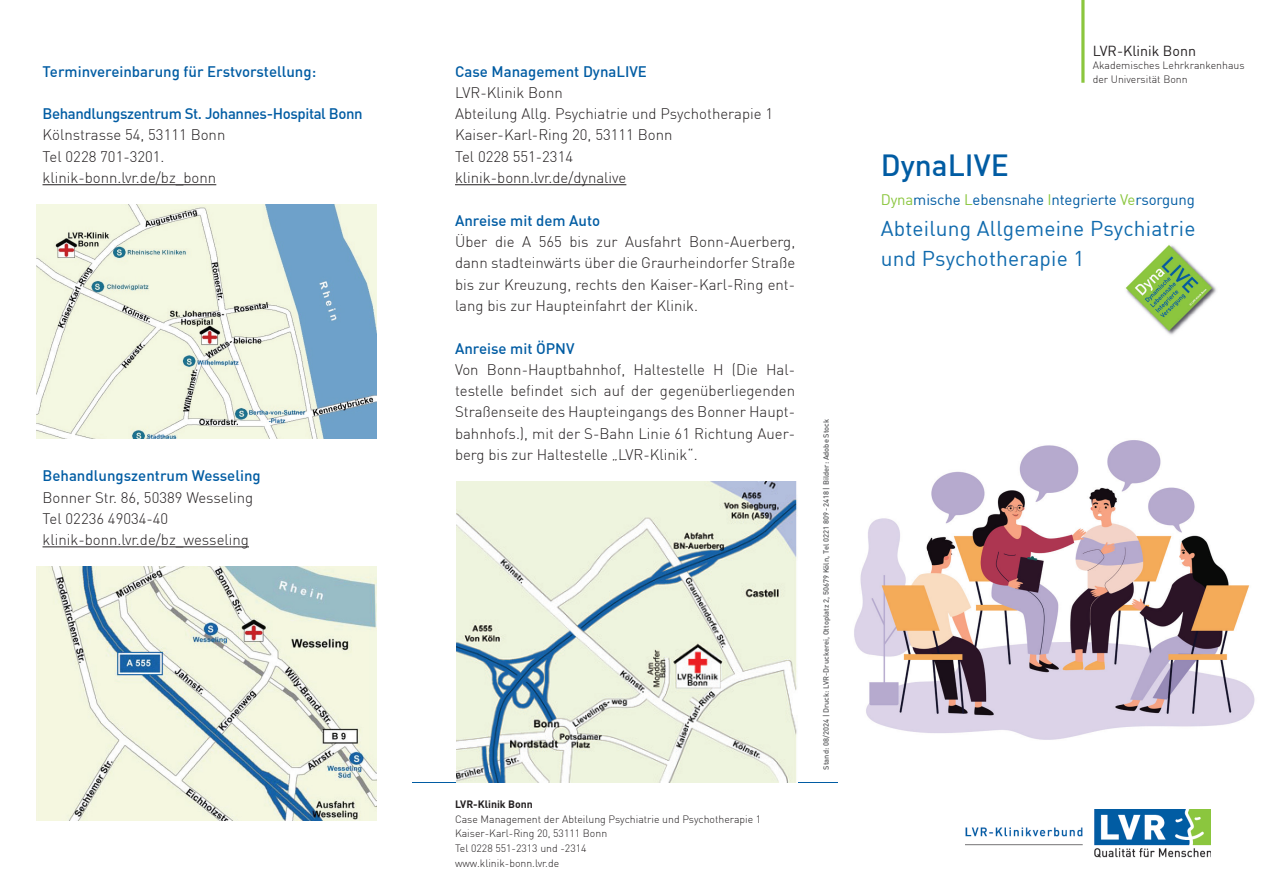
<style>
.page{position:relative;width:1263px;height:893px;background:#fff}
.page>*{position:absolute;margin:0;border:0;box-sizing:border-box;transform-origin:0 0}
.t1{font:500 30px "DIN";color:#015ca3}
.t2{font:21px/30px "DIN";letter-spacing:.01em;color:#0f6aad}
.t3{font:300 15px/21.3px "DIN";color:#231f20}
.t4{font:500 15px "DIN";color:#015ca3}
.t5{font:500 15px "DIN";letter-spacing:-.025em;color:#015ca3}
.t6{font:15px "DIN";letter-spacing:-.01em;color:#015ca3}
.t7{font:14.25px "DIN";color:#231f20}
.t8{font:300 10.5px/14.9px "DIN";color:#231f20}
.t9{font:700 10.5px "DIN";color:#231f20}
.t10{font:500 7.5px "DIN";color:#57585a}
.s1{color:#8bc63e}
</style>
<div class="page">
<hr style="left:412px;top:782px;width:426px;height:1px;background:#015ca3">
<hr style="left:1081px;top:0;width:3px;height:83px;background:#8bc63e">
<img style="left:966px;top:810px;width:245px;height:47px">
<hr style="left:43px;top:184px;width:173px;height:1px;background:#231f20">
<hr style="left:43px;top:546px;width:206px;height:1px;background:#231f20">
<hr style="left:455px;top:184px;width:171px;height:1px;background:#231f20">
<img style="left:854px;top:440px;width:401px;height:300px">
<img style="left:456px;top:481px;width:342px;height:301px">
<img style="left:36px;top:204px;width:340px;height:234px">
<img style="left:36px;top:567px;width:340px;height:254px">
<img style="left:1125px;top:245px;width:92px;height:90px">
<p class="t4" style="left:43px;top:62px;width:275px">Terminvereinbarung für Erstvorstellung:</p>
<p class="t5" style="left:43px;top:104px;width:322px">Behandlungszentrum St. Johannes-Hospital Bonn</p>
<p class="t3" style="left:43px;top:124px;width:184px">Kölnstrasse 54, 53111 Bonn<br>Tel 0228 701-3201. klinik-bonn.lvr.de/bz_bonn</p>
<p class="t4" style="left:43px;top:466px;width:220px">Behandlungszentrum Wesseling</p>
<p class="t3" style="left:43px;top:486px;width:212px">Bonner Str. 86, 50389 Wesseling<br>Tel 02236 49034-40 klinik-bonn.lvr.de/bz_wesseling</p>
<p class="t4" style="left:455px;top:62px;width:193px">Case Management DynaLIVE</p>
<p class="t3" style="left:455px;top:82px;width:320px">LVR-Klinik Bonn<br>Abteilung Allg. Psychiatrie und Psychotherapie 1<br>Kaiser-Karl-Ring 20, 53111 Bonn<br>Tel 0228 551-2314<br>klinik-bonn.lvr.de/dynalive</p>
<p class="t4" style="left:455px;top:211px;width:147px">Anreise mit dem Auto</p>
<p class="t3" style="left:455px;top:231px;width:342px;text-align:justify">Über die A 565 bis zur Ausfahrt Bonn-Auerberg, dann stadteinwärts über die Graurheindorfer Straße bis zur Kreuzung, rechts den Kaiser-Karl-Ring ent&shy;lang bis zur Haupteinfahrt der Klinik.</p>
<p class="t4" style="left:455px;top:338px;width:121px">Anreise mit ÖPNV</p>
<p class="t3" style="left:455px;top:359px;width:342px;text-align:justify">Von Bonn-Hauptbahnhof, Haltestelle H (Die Hal&shy;testelle befindet sich auf der gegenüberliegenden Straßenseite des Haupteingangs des Bonner Haupt&shy;bahnhofs.), mit der S-Bahn Linie 61 Richtung Auer&shy;berg bis zur Haltestelle „LVR-Klinik“.</p>
<p class="t9" style="left:455px;top:797px;width:79px">LVR-Klinik Bonn</p>
<p class="t8" style="left:455px;top:811px;width:308px">Case Management der Abteilung Psychiatrie und Psychotherapie 1<br>Kaiser-Karl-Ring 20, 53111 Bonn<br>Tel 0228 551-2313 und -2314<br>www.klinik-bonn.lvr.de</p>
<p class="t10" style="left:821px;top:769px;width:352px;rotate:-90deg">Stand: 08/2024 | Druck: LVR-Druckerei, Ottoplatz 2, 50679 Köln, Tel 0221 809 - 2418 | Bilder: Adobe Stock</p>
<p class="t7" style="left:1093px;top:42px;width:105px">LVR-Klinik Bonn</p>
<p class="t8" style="left:1093px;top:59px;width:153px;line-height:13.5px">Akademisches Lehrkrankenhaus der Universität Bonn</p>
<h1 class="t1" style="left:881px;top:146px;width:130px">DynaLIVE</h1>
<p class="t6" style="left:881px;top:190px;width:316px"><span class="s1">Dyna</span>mische <span class="s1">L</span>ebensnahe <span class="s1">i</span>ntegrierte <span class="s1">Ve</span>rsorgung</p>
<h2 class="t2" style="left:881px;top:213px;width:316px">Abteilung Allgemeine Psychiatrie und Psychotherapie 1</h2>
</div>
